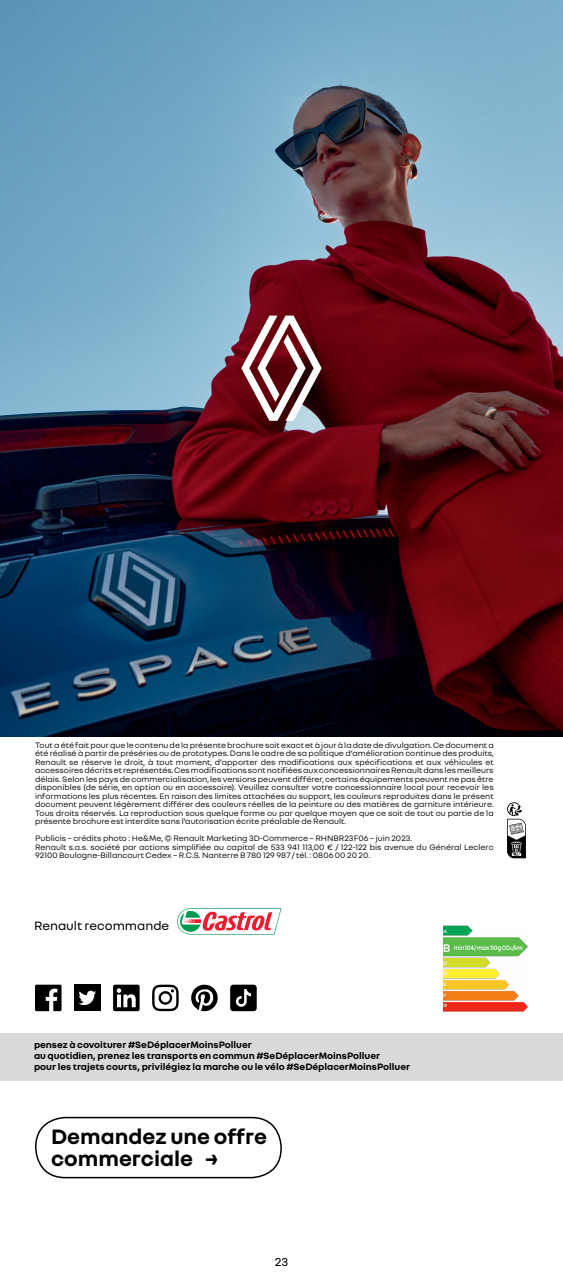
<style>
.page{position:relative;width:563px;height:1283px;background:#fff}
.page>*{position:absolute;margin:0;border:0;box-sizing:border-box;transform-origin:0 0}
.t1{font:700 22.5px/22.5px "Nouvel R";color:#000}
.t2{font:13.1px "Nouvel R";color:#000}
.t3{font:12.5px "Nouvel R";color:#000}
.t4{font:700 10px/11px "Nouvel R";letter-spacing:-.005em;color:#000}
.t5{font:8.5px/8.5px "Nouvel R";color:#000;text-align:justify}
.t6{font:600 7px "Nouvel R";letter-spacing:-.03em;color:#fff;scale:.85 1}
.t7{font:600 5px/10.8px "Nouvel R";color:#fff}
.s1{font-size:12px}
.s2{font-size:4.1px}
</style>
<div class="page">
<img style="left:0;top:0;width:562px;height:736px">
<svg style="left:241px;top:316px;width:80px;height:105px"></svg>
<svg style="left:35px;top:984px;width:26px;height:27px"></svg>
<div style="left:74px;top:984px;width:26px;height:27px;background:#000"></div>
<svg style="left:78px;top:990px;width:18px;height:15px"></svg>
<svg style="left:191px;top:984px;width:26px;height:27px"></svg>
<svg style="left:230px;top:984px;width:26px;height:27px"></svg>
<div style="left:113px;top:984px;width:26px;height:27px;background:#000;border-radius:2px"></div>
<svg style="left:117px;top:988px;width:19px;height:19px"></svg>
<svg style="left:152px;top:984px;width:26px;height:27px"></svg>
<svg style="left:177px;top:908px;width:104px;height:26px"></svg>
<svg style="left:507px;top:802px;width:19px;height:57px"></svg>
<img style="left:443px;top:925px;width:84px;height:86px">
<div style="left:35px;top:1117px;width:247px;height:61px;border:2px solid #000;border-radius:30px"></div>
<div style="left:0;top:1032px;width:562px;height:48px;background:#d9d9d9"></div>
<p class="t5" style="left:35px;top:740px;width:460px">Tout a été fait pour que le contenu de la présente brochure soit exact et à jour à la date de divulgation. Ce document a été réalisé à partir de préséries ou de prototypes. Dans le cadre de sa politique d’amélioration continue des produits, Renault se réserve le droit, à tout moment, d’apporter des modifications aux spécifications et aux véhicules et accessoires décrits et représentés. Ces modifications sont notifiées aux concessionnaires Renault dans les meilleurs délais. Selon les pays de commercialisation, les versions peuvent différer, certains équipements peuvent ne pas être disponibles (de série, en option ou en accessoire). Veuillez consulter votre concessionnaire local pour recevoir les informations les plus récentes. En raison des limites attachées au support, les couleurs reproduites dans le présent document peuvent légèrement différer des couleurs réelles de la peinture ou des matières de garniture intérieure.<br>Tous droits réservés. La reproduction sous quelque forme ou par quelque moyen que ce soit de tout ou partie de la présente brochure est interdite sans l’autorisation écrite préalable de Renault.</p>
<p class="t5" style="left:35px;top:833px;width:460px;text-align:left">Publicis – crédits photo : He&amp;Me, © Renault Marketing 3D-Commerce – RHNBR23F06 – juin 2023.<br>Renault s.a.s. société par actions simplifiée au capital de 533 941 113,00 € / 122-122 bis avenue du Général Leclerc<br>92100 Boulogne-Billancourt Cedex – R.C.S. Nanterre B 780 129 987 / tél. : 0806 00 20 20.</p>
<h2 class="t2" style="left:34px;top:917px;width:137px">Renault recommande</h2>
<p class="t4" style="left:34px;top:1038px;width:377px">pensez à covoiturer #SeDéplacerMoinsPolluer<br>au quotidien, prenez les transports en commun #SeDéplacerMoinsPolluer<br>pour les trajets courts, privilégiez la marche ou le vélo #SeDéplacerMoinsPolluer</p>
<h1 class="t1" style="left:51px;top:1123px;width:217px">Demandez une offre commerciale →</h1>
<p class="t7" style="left:443px;top:925px;width:5px">A</p>
<p class="t6" style="left:442px;top:943px;width:96px"><span class="s1">B</span> min 104 / max 110g CO<span class="s2">2</span>/km</p>
<p class="t7" style="left:443px;top:957px;width:5px">C</p>
<p class="t7" style="left:443px;top:967px;width:5px">D</p>
<p class="t7" style="left:443px;top:978px;width:5px">E<br>F<br>G</p>
<h3 class="t3" style="left:274px;top:1254px;width:15px">23</h3>
</div>
